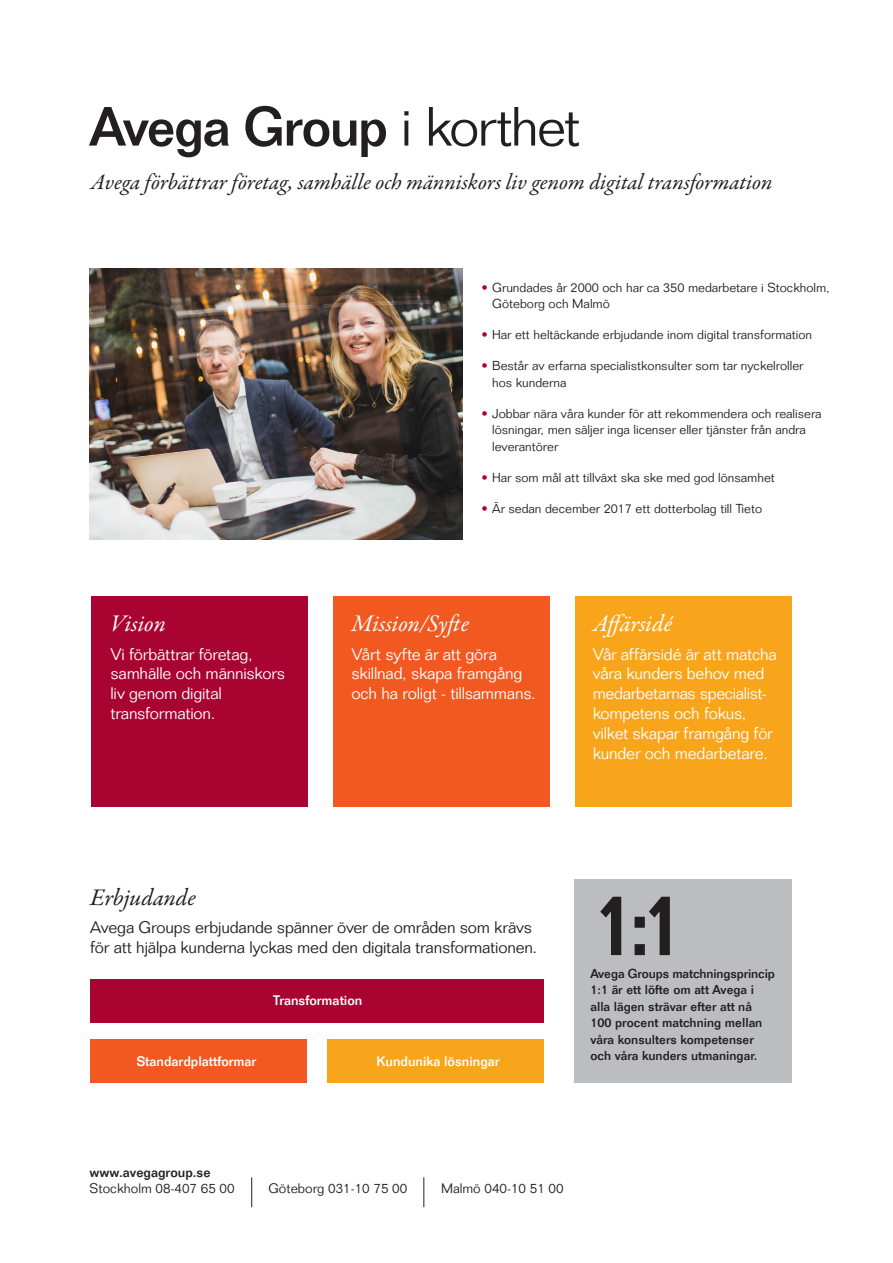
<style>
.page{position:relative;width:893px;height:1263px;background:#fff}
.page>*{position:absolute;margin:0;border:0;box-sizing:border-box;transform-origin:0 0}
.t1{font:500 87.15px "Folio Std";color:#231f20}
.Rubrik_stor{font:500 54px "Folio Std";letter-spacing:-.03em;color:#231f20}
.Rubrik_kursiv{font:italic 24px "Garamond Premr Pro";color:#fff}
.Rubrik_kursiv-2{font:italic 24px "Garamond Premr Pro";color:#231f20}
.Rubrik_kursiv-3{font:italic 22.5px "Garamond Premr Pro";color:#231f20}
.Ingress{font:300 16.5px/19.8px "Folio Std";letter-spacing:-.01em;color:#fff}
.Ingress-2{font:300 16.5px/19.8px "Folio Std";letter-spacing:-.01em;color:#231f20}
.Rubrik_kursiv-4{font:300 16.5px/19.8px "Folio Std";letter-spacing:-.01em;color:#fff}
.t2{font:300 13.5px/16.2px "Folio Std";color:#231f20}
.Mellis_1{font:500 13.5px "Folio Std";color:#fff}
.Punktlista{font:300 12.75px/16.5px "Folio Std";color:#231f20}
.Folio_text{font:500 12.75px/16.5px "Folio Std";color:#231f20}
.s1{font-weight:300}
.s2{color:#a90332}
.s3{font-weight:500}
</style>
<div class="page">
<div style="left:575px;top:596px;width:216px;height:211px;background:#f9a51b"></div>
<div style="left:91px;top:596px;width:217px;height:211px;background:#a90332"></div>
<div style="left:333px;top:596px;width:217px;height:211px;background:#f15921"></div>
<div style="left:91px;top:1039px;width:216px;height:44px;background:#f15921"></div>
<div style="left:91px;top:979px;width:453px;height:44px;background:#a90332"></div>
<div style="left:328px;top:1039px;width:216px;height:44px;background:#f9a51b"></div>
<img style="left:90px;top:268px;width:373px;height:272px">
<div style="left:575px;top:879px;width:217px;height:204px;background:#bcbdc0"></div>
<hr style="left:251px;top:1177px;width:1px;height:30px;background:#231f20">
<hr style="left:424px;top:1177px;width:1px;height:30px;background:#231f20">
<p class="Rubrik_stor" style="left:90px;top:94px;width:492px">Avega Group <span class="s1">i korthet</span></p>
<p class="Rubrik_kursiv-3" style="left:91px;top:168px;width:683px">Avega förbättrar företag, samhälle och människors liv genom digital transformation</p>
<p class="Rubrik_kursiv" style="left:110px;top:609px;width:57px">Vision</p>
<p class="Rubrik_kursiv-4" style="left:110px;top:644px;width:176px">Vi förbättrar företag, samhälle och människors liv genom digital transformation.</p>
<p class="Punktlista" style="left:492px;top:279px;width:339px;text-indent:-11px"><span class="s2">•</span> Grundades år 2000 och har ca 350 medarbetare i Stockholm,<br>Göteborg och Malmö</p>
<p class="Punktlista" style="left:482px;top:326px;width:332px"><span class="s2">•</span> Har ett heltäckande erbjudande inom digital transformation</p>
<p class="Punktlista" style="left:492px;top:357px;width:313px;text-indent:-11px"><span class="s2">•</span> Består av erfarna specialistkonsulter som tar nyckelroller hos kunderna</p>
<p class="Punktlista" style="left:492px;top:405px;width:331px;text-indent:-11px"><span class="s2">•</span> Jobbar nära våra kunder för att rekommendera och realisera lösningar, men säljer inga licenser eller tjänster från andra leverantörer</p>
<p class="Punktlista" style="left:482px;top:469px;width:295px"><span class="s2">•</span> Har som mål att tillväxt ska ske med god lönsamhet</p>
<p class="Punktlista" style="left:482px;top:500px;width:282px"><span class="s2">•</span> Är sedan december 2017 ett dotterbolag till Tieto</p>
<p class="Rubrik_kursiv" style="left:351px;top:609px;width:119px">Mission/Syfte</p>
<p class="Ingress" style="left:351px;top:644px;width:186px">Vårt syfte är att göra skillnad, skapa framgång och ha roligt - tillsammans.</p>
<p class="Rubrik_kursiv" style="left:593px;top:609px;width:81px">Affärsidé</p>
<p class="Ingress" style="left:593px;top:644px;width:186px">Vår affärsidé är att matcha våra kunders behov med medarbetarnas specialist&shy;kompetens och fokus, vilket skapar framgång för kunder och medarbetare.</p>
<p class="Rubrik_kursiv-2" style="left:90px;top:882px;width:107px">Erbjudande</p>
<p class="Ingress-2" style="left:90px;top:918px;width:448px">Avega Groups erbjudande spänner över de områden som krävs för att hjälpa kunderna lyckas med den digitala transformationen.</p>
<p class="Mellis_1" style="left:273px;top:992px;width:91px">Transformation</p>
<p class="Mellis_1" style="left:137px;top:1053px;width:121px">Standardplattformar</p>
<p class="Mellis_1" style="left:377px;top:1053px;width:125px">Kundunika lösningar</p>
<p class="t1" style="left:590px;top:872px;width:99px">1:1</p>
<p class="Folio_text" style="left:590px;top:965px;width:186px">Avega Groups matchningsprincip<br>1:1 är ett löfte om att Avega i alla lägen strävar efter att nå<br>100 procent matchning mellan våra konsulters kompetenser och våra kunders utmaningar.</p>
<p class="t2" style="left:90px;top:1164px;width:147px"><span class="s3">www.avegagroup.se<br></span>Stockholm 08-407 65 00</p>
<p class="t2" style="left:268px;top:1180px;width:140px">Göteborg 031-10 75 00</p>
<p class="t2" style="left:441px;top:1180px;width:124px">Malmö 040-10 51 00</p>
</div>
